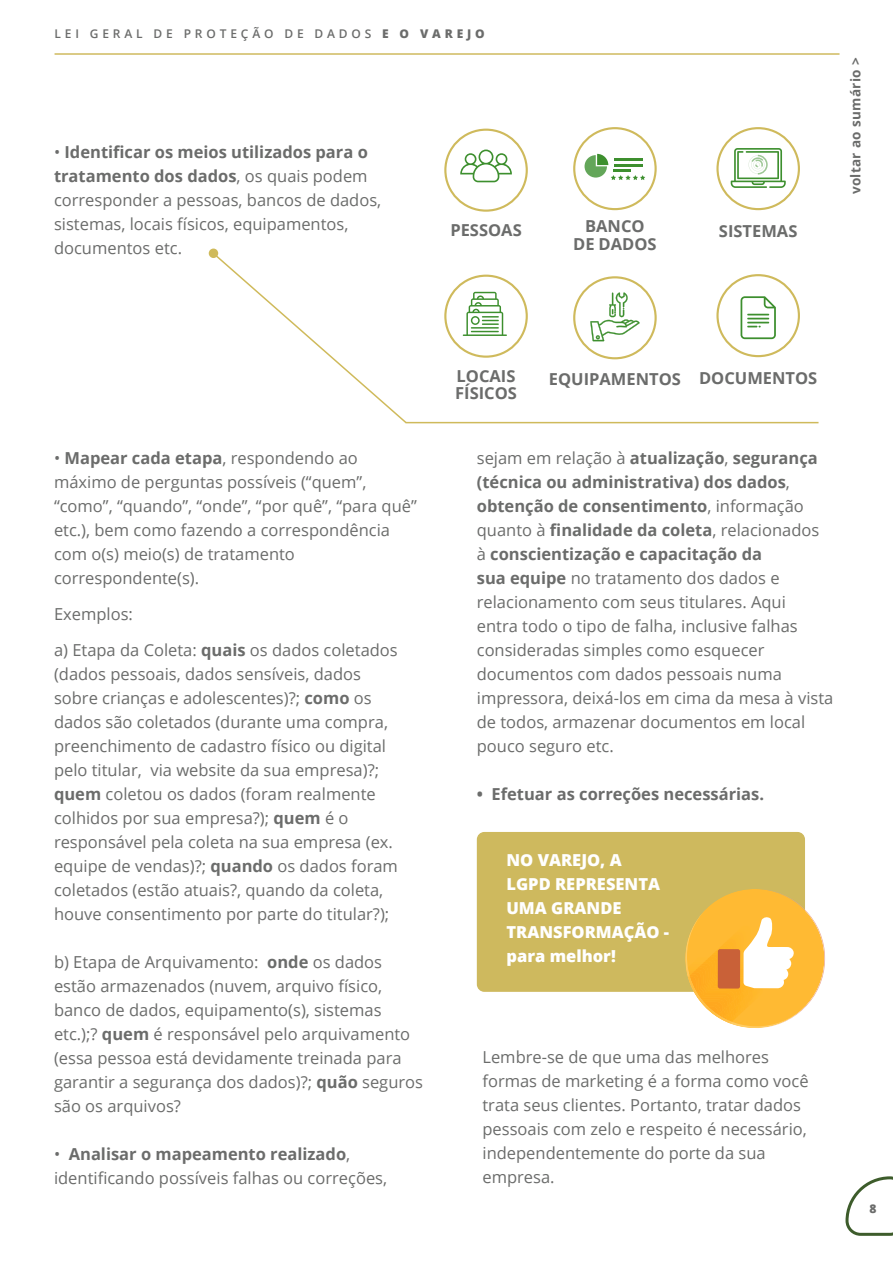
<style>
.page{position:relative;width:893px;height:1263px;background:#fff}
.page>*{position:absolute;margin:0;border:0;box-sizing:border-box;transform-origin:0 0}
.t1{font:16.5px/24px "Open Sans";color:#6b6c6b}
.t2{font:700 16.5px/18px "Open Sans";color:#6b6c6b;text-align:center}
.t3{font:800 16.5px/24px "Open Sans";color:#fff}
.t4{font:700 13.5px "Open Sans";letter-spacing:.025em;color:#6b6c6b}
.t5{font:600 12px "Open Sans";letter-spacing:.32em;color:#6b6c6b}
.t6{font:800 12px "Open Sans";color:#6b6c6b}
.s1{font-weight:800}
.s2{font-weight:700}
</style>
<div class="page">
<hr style="left:55px;top:53px;width:784px;height:2px;background:#cfba5e">
<svg style="left:845px;top:1176px;width:48px;height:60px"></svg>
<div style="left:477px;top:832px;width:328px;height:160px;background:#ceb95e;border-radius:8px"></div>
<svg style="left:584px;top:154px;width:61px;height:26px"></svg>
<svg style="left:460px;top:150px;width:52px;height:32px"></svg>
<svg style="left:740px;top:296px;width:36px;height:43px"></svg>
<svg style="left:590px;top:292px;width:50px;height:49px"></svg>
<svg style="left:731px;top:148px;width:55px;height:40px"></svg>
<svg style="left:684px;top:889px;width:141px;height:139px"></svg>
<div style="left:718px;top:949px;width:22px;height:39px;background:#c96138;border-radius:2px"></div>
<div style="left:444px;top:129px;width:84px;height:83px;border:2px solid #cfba5c;border-radius:50%"></div>
<div style="left:573px;top:127px;width:84px;height:83px;border:2px solid #cfba5c;border-radius:50%"></div>
<div style="left:716px;top:127px;width:84px;height:83px;border:2px solid #cfba5c;border-radius:50%"></div>
<div style="left:444px;top:275px;width:84px;height:83px;border:2px solid #cfba5c;border-radius:50%"></div>
<div style="left:573px;top:276px;width:84px;height:83px;border:2px solid #cfba5c;border-radius:50%"></div>
<div style="left:716px;top:274px;width:84px;height:83px;border:2px solid #cfba5c;border-radius:50%"></div>
<hr style="left:405px;top:422px;width:413px;height:1px;background:#cfba5b">
<svg style="left:216px;top:252px;width:192px;height:172px"></svg>
<div style="left:209px;top:249px;width:9px;height:9px;background:#cfba5a;border-radius:50%"></div>
<svg style="left:463px;top:292px;width:44px;height:44px"></svg>
<p class="t5" style="left:55px;top:25px;width:432px">LEI GERAL DE PROTEÇÃO DE DADOS <span class="s1">E O VAREJO</span></p>
<p class="t1" style="left:54px;top:140px;width:329px">• <span class="s2">Identificar os meios utilizados para o tratamento dos dados</span>, os quais podem corresponder a pessoas, bancos de dados, sistemas, locais físicos, equipamentos, documentos etc.</p>
<p class="t2" style="left:450px;top:220px;width:73px">PESSOAS</p>
<p class="t2" style="left:573px;top:217px;width:85px">BANCO<br>DE DADOS</p>
<p class="t2" style="left:719px;top:222px;width:80px">SISTEMAS</p>
<p class="t4" style="left:846px;top:194px;width:138px;rotate:-90deg">voltar ao sumário &gt;</p>
<p class="t1" style="left:54px;top:445px;width:364px">• <span class="s2">Mapear cada etapa</span>, respondendo ao máximo de perguntas possíveis (“quem”, “como”, “quando”, “onde”, “por quê”, “para quê” etc.), bem como fazendo a correspondência com o(s) meio(s) de tratamento correspondente(s).</p>
<p class="t1" style="left:54px;top:595px;width:345px;line-height:36px">Exemplos:<br>a) Etapa da Coleta: <span class="s2">quais</span> os dados coletados</p>
<p class="t1" style="left:54px;top:661px;width:345px">(dados pessoais, dados sensíveis, dados sobre crianças e adolescentes)?; <span class="s2">como</span> os dados são coletados (durante uma compra, preenchimento de cadastro físico ou digital pelo titular, via website da sua empresa)?; <span class="s2">quem</span> coletou os dados (foram realmente colhidos por sua empresa?); <span class="s2">quem</span> é o responsável pela coleta na sua empresa (ex. equipe de vendas)?; <span class="s2">quando</span> os dados foram coletados (estão atuais?, quando da coleta, houve consentimento por parte do titular?);</p>
<p class="t1" style="left:54px;top:949px;width:370px">b) Etapa de Arquivamento: <span class="s2">onde</span> os dados estão armazenados (nuvem, arquivo físico, banco de dados, equipamento(s), sistemas etc.);? <span class="s2">quem</span> é responsável pelo arquivamento (essa pessoa está devidamente treinada para garantir a segurança dos dados)?; <span class="s2">quão</span> seguros são os arquivos?</p>
<p class="t1" style="left:54px;top:1141px;width:335px">• <span class="s2">Analisar o mapeamento realizado</span>, identificando possíveis falhas ou correções,</p>
<p class="t2" style="left:455px;top:367px;width:63px;line-height:16.5px;text-align:left">LOCAIS<br>FÍSICOS</p>
<p class="t2" style="left:549px;top:369px;width:270px">EQUIPAMENTOS DOCUMENTOS</p>
<p class="t1" style="left:477px;top:446px;width:358px">sejam em relação à <span class="s2">atualização</span>, <span class="s2">segurança (técnica ou administrativa) dos dados</span>, <span class="s2">obtenção de consentimento</span>, informação quanto à <span class="s2">finalidade da coleta</span>, relacionados<br>à <span class="s2">conscientização e capacitação da<br>sua equipe</span> no tratamento dos dados e relacionamento com seus titulares. Aqui<br>entra todo o tipo de falha, inclusive falhas consideradas simples como esquecer documentos com dados pessoais numa impressora, deixá-los em cima da mesa à vista de todos, armazenar documentos em local pouco seguro etc.</p>
<p class="t2" style="left:477px;top:785px;width:289px">• Efetuar as correções necessárias.</p>
<p class="t3" style="left:506px;top:847px;width:164px">NO VAREJO, A<br>LGPD REPRESENTA<br>UMA GRANDE<br>TRANSFORMAÇÃO - para melhor!</p>
<p class="t1" style="left:482px;top:1045px;width:328px">Lembre-se de que uma das melhores formas de marketing é a forma como você trata seus clientes. Portanto, tratar dados pessoais com zelo e respeito é necessário, independentemente do porte da sua empresa.</p>
<p class="t6" style="left:869px;top:1199px;width:9px">8</p>
</div>
